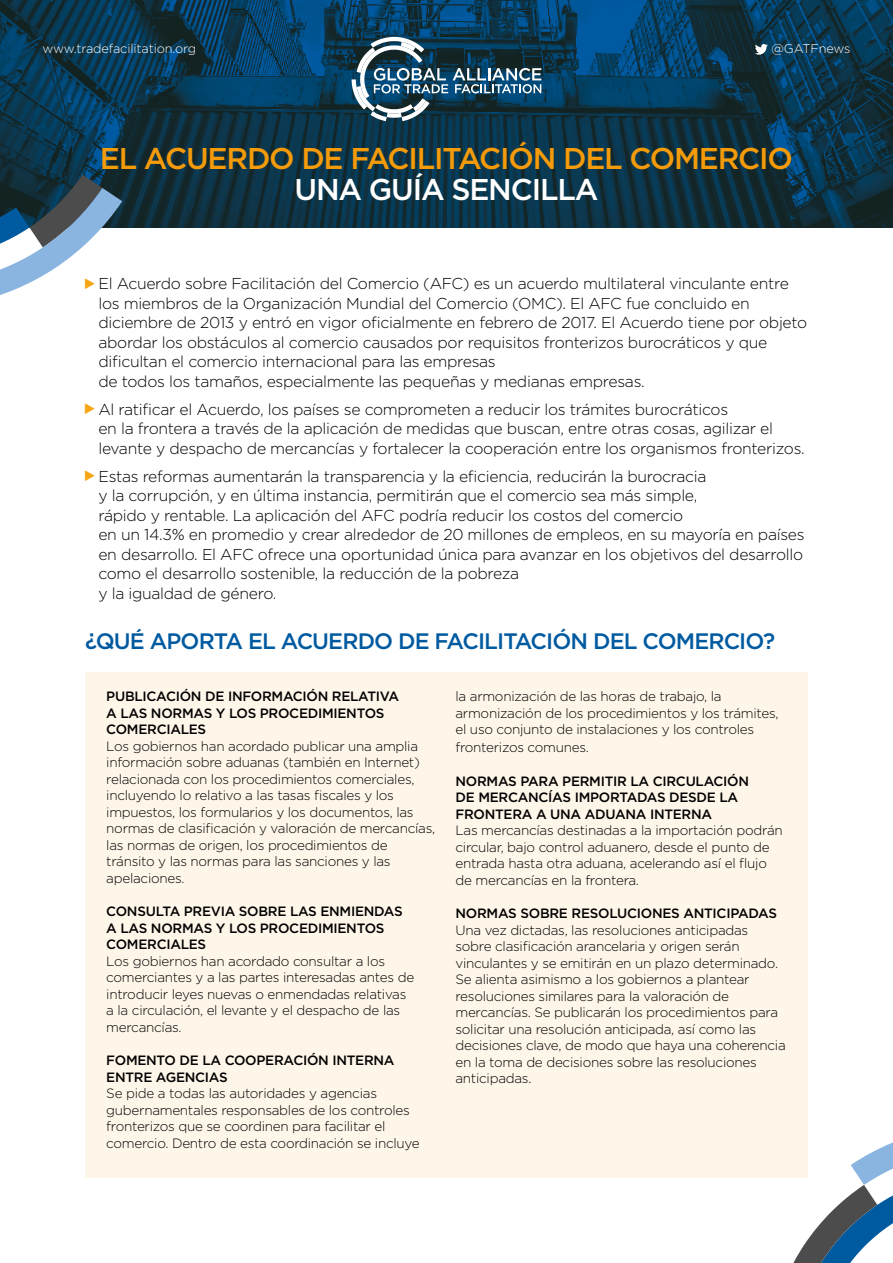
<style>
.page{position:relative;width:893px;height:1263px;background:#fff}
.page>*{position:absolute;margin:0;border:0;box-sizing:border-box;transform-origin:0 0}
.t1{font:500 30px "Gotham";letter-spacing:-.04em;color:#f59b0a}
.t2{font:500 30px "Gotham";letter-spacing:-.04em;color:#fff}
.t3{font:500 22.35px "Gotham";letter-spacing:-.04em;color:#005aa0}
.t4{font:300 15.75px/19.5px "Gotham";letter-spacing:-.02em;color:#000}
.t5{font:300 13.5px/16.5px "Gotham";letter-spacing:-.02em;color:#000}
.t6{font:500 13.5px/16.5px "Gotham";letter-spacing:-.02em;color:#000}
.t7{font:300 12.75px "Gotham";letter-spacing:-.01em;color:#fff}
</style>
<div class="page">
<img style="left:122px;top:0;width:771px;height:228px">
<svg style="left:352px;top:37px;width:189px;height:84px;background:#375a6d"></svg>
<svg style="left:793px;top:1142px;width:100px;height:121px"></svg>
<div style="left:85px;top:672px;width:723px;height:506px;background:#fff6ea"></div>
<svg style="left:755px;top:44px;width:13px;height:11px"></svg>
<svg style="left:0;top:0;width:122px;height:295px;background:#3c6177"></svg>
<p class="t7" style="left:43px;top:40px;width:155px">www.tradefacilitation.org</p>
<p class="t7" style="left:771px;top:41px;width:81px">@GATFnews</p>
<h1 class="t1" style="left:100px;top:138px;width:695px">EL ACUERDO DE FACILITACIÓN DEL COMERCIO</h1>
<h1 class="t2" style="left:295px;top:170px;width:305px">UNA GUÍA SENCILLA</h1>
<p class="t4" style="left:98px;top:273px;width:710px">El Acuerdo sobre Facilitación del Comercio (AFC) es un acuerdo multilateral vinculante entre los miembros de la Organización Mundial del Comercio (OMC). El AFC fue concluido en diciembre de 2013 y entró en vigor oficialmente en febrero de 2017. El Acuerdo tiene por objeto abordar los obstáculos al comercio causados por requisitos fronterizos burocráticos y que dificultan el comercio internacional para las empresas<br>de todos los tamaños, especialmente las pequeñas y medianas empresas.</p>
<p class="t4" style="left:98px;top:399px;width:708px">Al ratificar el Acuerdo, los países se comprometen a reducir los trámites burocráticos<br>en la frontera a través de la aplicación de medidas que buscan, entre otras cosas, agilizar el levante y despacho de mercancías y fortalecer la cooperación entre los organismos fronterizos.</p>
<p class="t4" style="left:98px;top:466px;width:708px">Estas reformas aumentarán la transparencia y la eficiencia, reducirán la burocracia<br>y la corrupción, y en última instancia, permitirán que el comercio sea más simple,<br>rápido y rentable. La aplicación del AFC podría reducir los costos del comercio<br>en un 14.3% en promedio y crear alrededor de 20 millones de empleos, en su mayoría en países en desarrollo. El AFC ofrece una oportunidad única para avanzar en los objetivos del desarrollo como el desarrollo sostenible, la reducción de la pobreza<br>y la igualdad de género.</p>
<h2 class="t3" style="left:85px;top:627px;width:692px">¿QUÉ APORTA EL ACUERDO DE FACILITACIÓN DEL COMERCIO?</h2>
<p class="t6" style="left:106px;top:688px;width:294px">PUBLICACIÓN DE INFORMACIÓN RELATIVA<br>A LAS NORMAS Y LOS PROCEDIMIENTOS<br>COMERCIALES</p>
<p class="t5" style="left:106px;top:737px;width:330px">Los gobiernos han acordado publicar una amplia información sobre aduanas (también en Internet) relacionada con los procedimientos comerciales, incluyendo lo relativo a las tasas fiscales y los impuestos, los formularios y los documentos, las normas de clasificación y valoración de mercancías, las normas de origen, los procedimientos de tránsito y las normas para las sanciones y las apelaciones.</p>
<p class="t6" style="left:106px;top:903px;width:298px">CONSULTA PREVIA SOBRE LAS ENMIENDAS<br>A LAS NORMAS Y LOS PROCEDIMIENTOS<br>COMERCIALES</p>
<p class="t5" style="left:106px;top:952px;width:309px">Los gobiernos han acordado consultar a los comerciantes y a las partes interesadas antes de introducir leyes nuevas o enmendadas relativas a la circulación, el levante y el despacho de las mercancías.</p>
<p class="t6" style="left:106px;top:1052px;width:290px">FOMENTO DE LA COOPERACIÓN INTERNA<br>ENTRE AGENCIAS</p>
<p class="t5" style="left:106px;top:1085px;width:315px">Se pide a todas las autoridades y agencias gubernamentales responsables de los controles fronterizos que se coordinen para facilitar el comercio. Dentro de esta coordinación se incluye</p>
<p class="t5" style="left:455px;top:688px;width:325px">la armonización de las horas de trabajo, la armonización de los procedimientos y los trámites, el uso conjunto de instalaciones y los controles</p>
<p class="t5" style="left:455px;top:739px;width:135px">fronterizos comunes.</p>
<p class="t6" style="left:455px;top:772px;width:295px">NORMAS PARA PERMITIR LA CIRCULACIÓN<br>DE MERCANCÍAS IMPORTADAS DESDE LA<br>FRONTERA A UNA ADUANA INTERNA</p>
<p class="t5" style="left:455px;top:822px;width:329px">Las mercancías destinadas a la importación podrán circular, bajo control aduanero, desde el punto de entrada hasta otra aduana, acelerando así el flujo de mercancías en la frontera.</p>
<p class="t6" style="left:455px;top:905px;width:323px">NORMAS SOBRE RESOLUCIONES ANTICIPADAS</p>
<p class="t5" style="left:455px;top:921px;width:332px">Una vez dictadas, las resoluciones anticipadas sobre clasificación arancelaria y origen serán vinculantes y se emitirán en un plazo determinado.<br>Se alienta asimismo a los gobiernos a plantear resoluciones similares para la valoración de mercancías. Se publicarán los procedimientos para solicitar una resolución anticipada, así como las decisiones clave, de modo que haya una coherencia en la toma de decisiones sobre las resoluciones anticipadas.</p>
</div>
